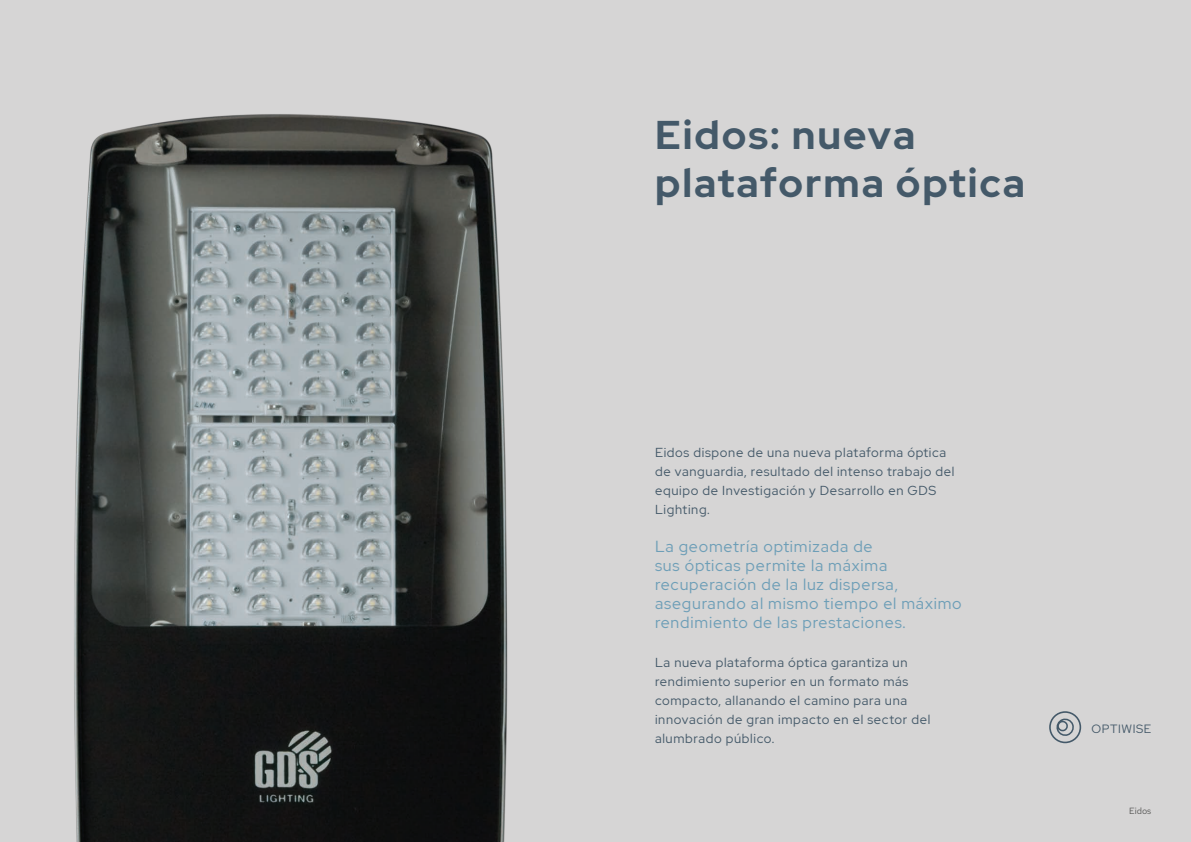
<style>
.page{position:relative;width:1191px;height:842px;background:#d6d5d5}
.page>*{position:absolute;margin:0;border:0;box-sizing:border-box;transform-origin:0 0}
.t1{font:700 40px "Red Hat Display";letter-spacing:.05em;color:#445969}
.t2{font:16px/19px "Red Hat Display";letter-spacing:.05em;color:#6d9eb7}
.t3{font:13px/19px "Red Hat Display";letter-spacing:.05em;color:#445969}
.t4{font:12px "Red Hat Display";letter-spacing:.05em;color:#445969}
.t5{font:9px "Red Hat Text";color:#575756}
</style>
<div class="page">
<img style="left:74px;top:114px;width:434px;height:728px">
<svg style="left:1049px;top:711px;width:32px;height:32px"></svg>
<p class="t1" style="left:655px;top:109px;width:262px">Eidos: nueva</p>
<p class="t1" style="left:655px;top:157px;width:371px">plataforma óptica</p>
<p class="t3" style="left:655px;top:442px;width:301px">Eidos dispone de una nueva plataforma óptica de vanguardia, resultado del intenso trabajo del equipo de Investigación y Desarrollo en GDS Lighting.</p>
<p class="t2" style="left:655px;top:537px;width:308px">La geometría optimizada de<br>sus ópticas permite la máxima recuperación de la luz dispersa, asegurando al mismo tiempo el máximo rendimiento de las prestaciones.</p>
<p class="t3" style="left:655px;top:653px;width:277px">La nueva plataforma óptica garantiza un rendimiento superior en un formato más compacto, allanando el camino para una innovación de gran impacto en el sector del alumbrado público.</p>
<p class="t4" style="left:1091px;top:721px;width:61px">OPTIWISE</p>
<p class="t5" style="left:1129px;top:805px;width:24px">Eidos</p>
</div>
